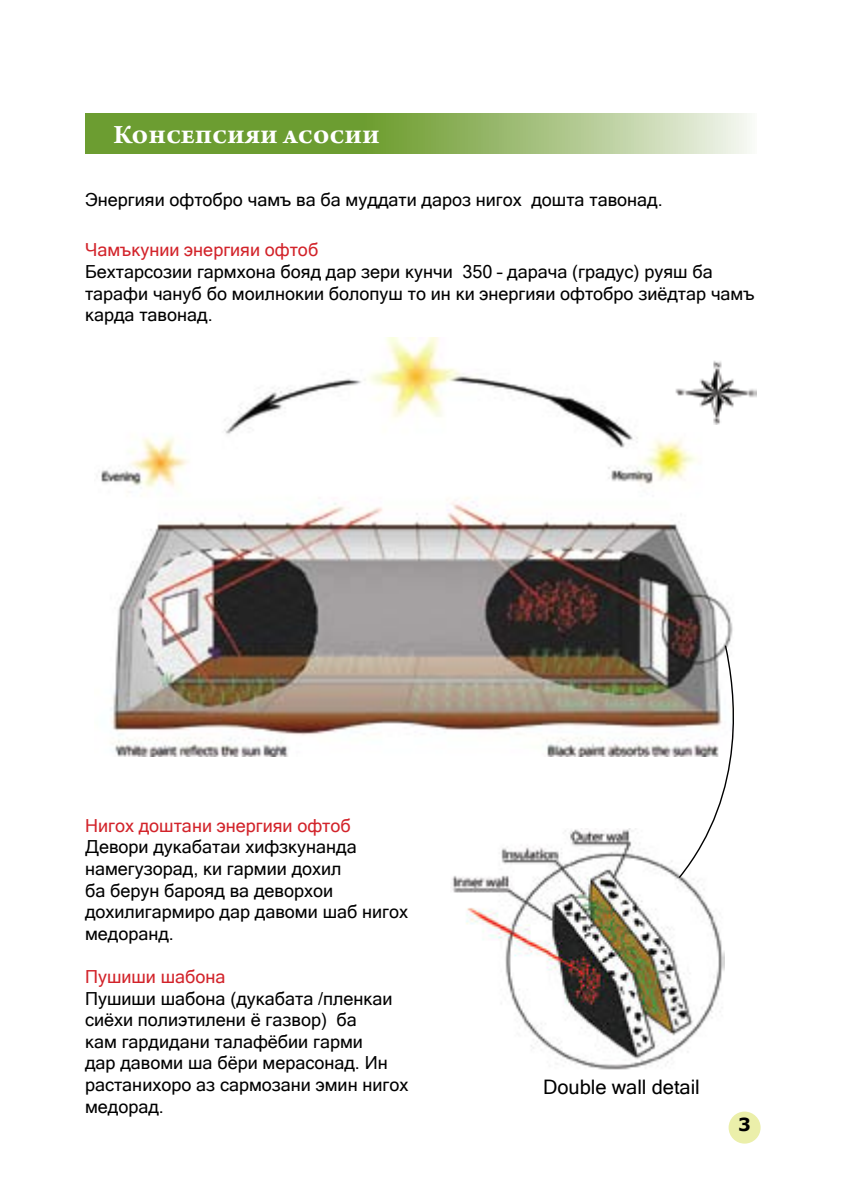
<style>
.page{position:relative;width:842px;height:1191px;background:#fff}
.page>*{position:absolute;margin:0;border:0;box-sizing:border-box;transform-origin:0 0}
.t1{font:700 28px "Arno Pro";letter-spacing:-.005em;color:#fff}
.t2{font:20px "Microsoft Sans Serif";color:#000}
.t3{font:18px/21.6px "Microsoft Sans Serif";color:#000}
.t4{font:18px "Microsoft Sans Serif";color:#d2232a}
.t5{font:700 18px "Verdana";color:#000}
</style>
<div class="page">
<img style="left:101px;top:337px;width:632px;height:419px">
<svg style="left:85px;top:113px;width:665px;height:40px;background:#92b565"></svg>
<img style="left:452px;top:828px;width:273px;height:242px">
<svg style="left:677px;top:644px;width:57px;height:235px"></svg>
<img style="left:675px;top:359px;width:82px;height:66px">
<div style="left:729px;top:1111px;width:32px;height:32px;background:#ebefaa;border-radius:50%"></div>
<h1 class="t1" style="left:113px;top:122px;width:268px">Консепсияи асосии</h1>
<p class="t3" style="left:85px;top:189px;width:579px">Энергияи офтобро чамъ ва ба муддати дароз нигох дошта тавонад.</p>
<p class="t4" style="left:85px;top:240px;width:235px">Чамъкунии энергияи офтоб</p>
<p class="t3" style="left:85px;top:261px;width:671px">Бехтарсозии гармхона бояд дар зери кунчи 350 – дарача (градус) руяш ба тарафи чануб бо моилнокии болопуш то ин ки энергияи офтобро зиёдтар чамъ карда тавонад.</p>
<p class="t4" style="left:85px;top:815px;width:267px">Нигох доштани энергияи офтоб</p>
<p class="t3" style="left:85px;top:836px;width:325px">Девори дукабатаи хифзкунанда намегузорад, ки гармии дохил<br>ба берун барояд ва деворхои дохилигармиро дар давоми шаб нигох медоранд.</p>
<p class="t4" style="left:85px;top:966px;width:142px">Пушиши шабона</p>
<p class="t3" style="left:85px;top:987px;width:325px">Пушиши шабона (дукабата /пленкаи сиёхи полиэтилени ё газвор) ба<br>кам гардидани талафёбии гарми<br>дар давоми ша бёри мерасонад. Ин растанихоро аз сармозани эмин нигох медорад.</p>
<p class="t2" style="left:543px;top:1076px;width:158px">Double wall detail</p>
<p class="t5" style="left:738px;top:1114px;width:14px">3</p>
</div>
